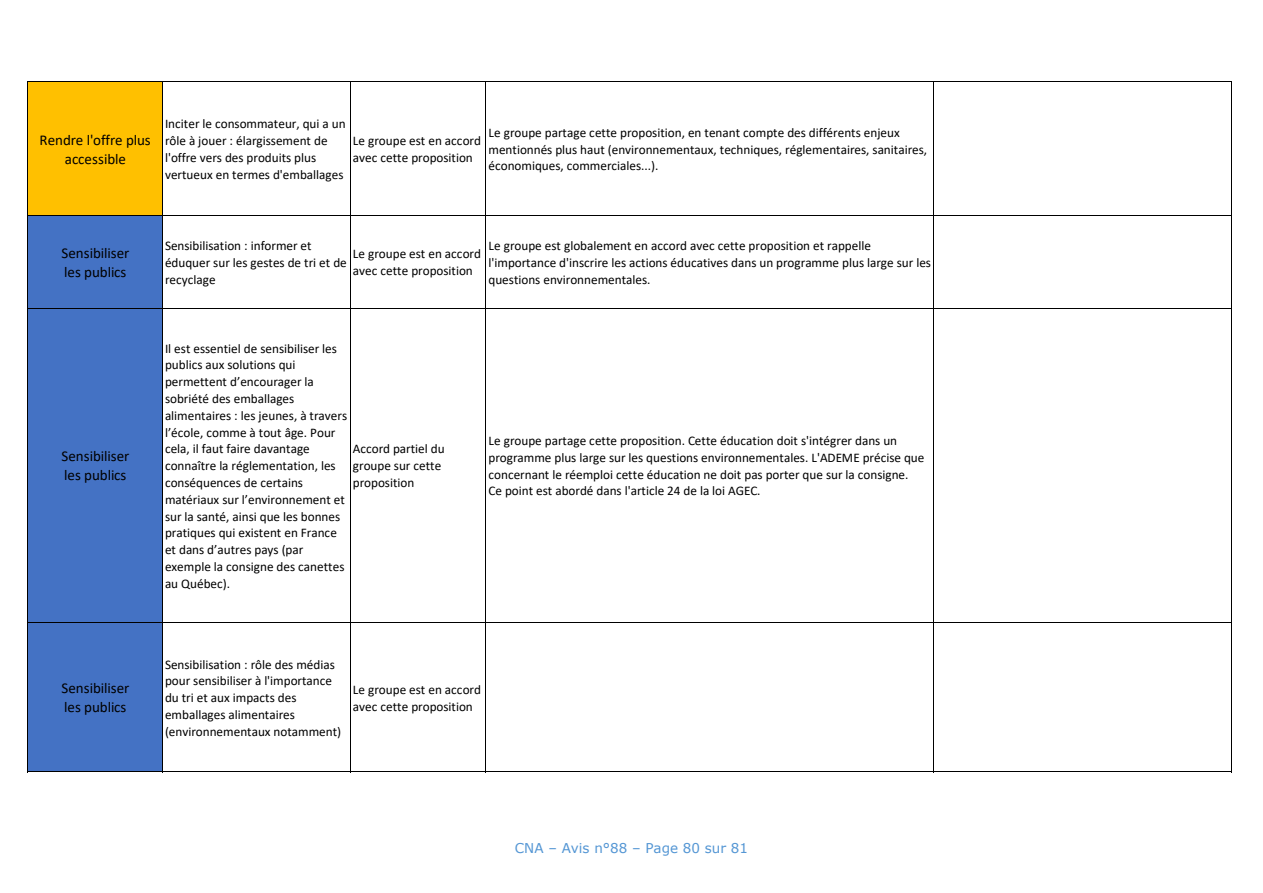
<style>
.page{position:relative;width:1263px;height:893px;background:#fff}
.page>*{position:absolute;margin:0;border:0;box-sizing:border-box;transform-origin:0 0}
.t1{font:15px/18.9px "Calibri";letter-spacing:-.005em;color:#000}
.t2{font:13.5px "Verdana";color:#5496d4}
.t3{font:13.2px/16.8px "Calibri";color:#000}
</style>
<div class="page">
<div style="left:28px;top:82px;width:135px;height:134px;background:#ffc000"></div>
<div style="left:28px;top:215px;width:135px;height:557px;background:#4472c4"></div>
<hr style="left:27px;top:81px;width:1px;height:691px;background:#000">
<hr style="left:162px;top:82px;width:1px;height:690px;background:#000">
<hr style="left:350px;top:82px;width:1px;height:690px;background:#000">
<hr style="left:485px;top:82px;width:1px;height:690px;background:#000">
<hr style="left:933px;top:82px;width:1px;height:690px;background:#000">
<hr style="left:1231px;top:82px;width:1px;height:690px;background:#000">
<hr style="left:28px;top:81px;width:1204px;height:1px;background:#000">
<hr style="left:28px;top:215px;width:1204px;height:1px;background:#000">
<hr style="left:28px;top:308px;width:1204px;height:1px;background:#000">
<hr style="left:28px;top:622px;width:1204px;height:1px;background:#000">
<hr style="left:28px;top:771px;width:1204px;height:1px;background:#000">
<p class="t1" style="left:40px;top:130px;width:113px;text-align:center">Rendre l'offre plus accessible</p>
<p class="t3" style="left:165px;top:115px;width:182px">Inciter le consommateur, qui a un rôle à jouer : élargissement de l'offre vers des produits plus vertueux en termes d'emballages</p>
<p class="t3" style="left:353px;top:132px;width:130px">Le groupe est en accord avec cette proposition</p>
<p class="t3" style="left:488px;top:124px;width:440px">Le groupe partage cette proposition, en tenant compte des différents enjeux mentionnés plus haut (environnementaux, techniques, réglementaires, sanitaires, économiques, commerciales...).</p>
<p class="t1" style="left:61px;top:243px;width:69px">Sensibiliser les publics</p>
<p class="t3" style="left:165px;top:237px;width:183px">Sensibilisation : informer et éduquer sur les gestes de tri et de recyclage</p>
<p class="t3" style="left:353px;top:245px;width:130px">Le groupe est en accord avec cette proposition</p>
<p class="t3" style="left:488px;top:237px;width:444px">Le groupe est globalement en accord avec cette proposition et rappelle l'importance d'inscrire les actions éducatives dans un programme plus large sur les questions environnementales.</p>
<p class="t1" style="left:61px;top:446px;width:69px">Sensibiliser les publics</p>
<p class="t1" style="left:61px;top:678px;width:69px">Sensibiliser les publics</p>
<p class="t3" style="left:165px;top:339px;width:184px">Il est essentiel de sensibiliser les publics aux solutions qui permettent d’encourager la sobriété des emballages alimentaires : les jeunes, à travers l’école, comme à tout âge. Pour cela, il faut faire davantage connaître la réglementation, les conséquences de certains matériaux sur l’environnement et sur la santé, ainsi que les bonnes pratiques qui existent en France et dans d’autres pays (par exemple la consigne des canettes au Québec).</p>
<p class="t3" style="left:353px;top:440px;width:93px">Accord partiel du groupe sur cette proposition</p>
<p class="t3" style="left:488px;top:432px;width:437px">Le groupe partage cette proposition. Cette éducation doit s'intégrer dans un programme plus large sur les questions environnementales. L'ADEME précise que concernant le réemploi cette éducation ne doit pas porter que sur la consigne.<br>Ce point est abordé dans l'article 24 de la loi AGEC.</p>
<p class="t3" style="left:165px;top:655px;width:178px">Sensibilisation : rôle des médias pour sensibiliser à l'importance du tri et aux impacts des emballages alimentaires (environnementaux notamment)</p>
<p class="t3" style="left:353px;top:680px;width:130px">Le groupe est en accord avec cette proposition</p>
<p class="t2" style="left:515px;top:838px;width:235px">CNA – Avis n°88 – Page 80 sur 81</p>
</div>
